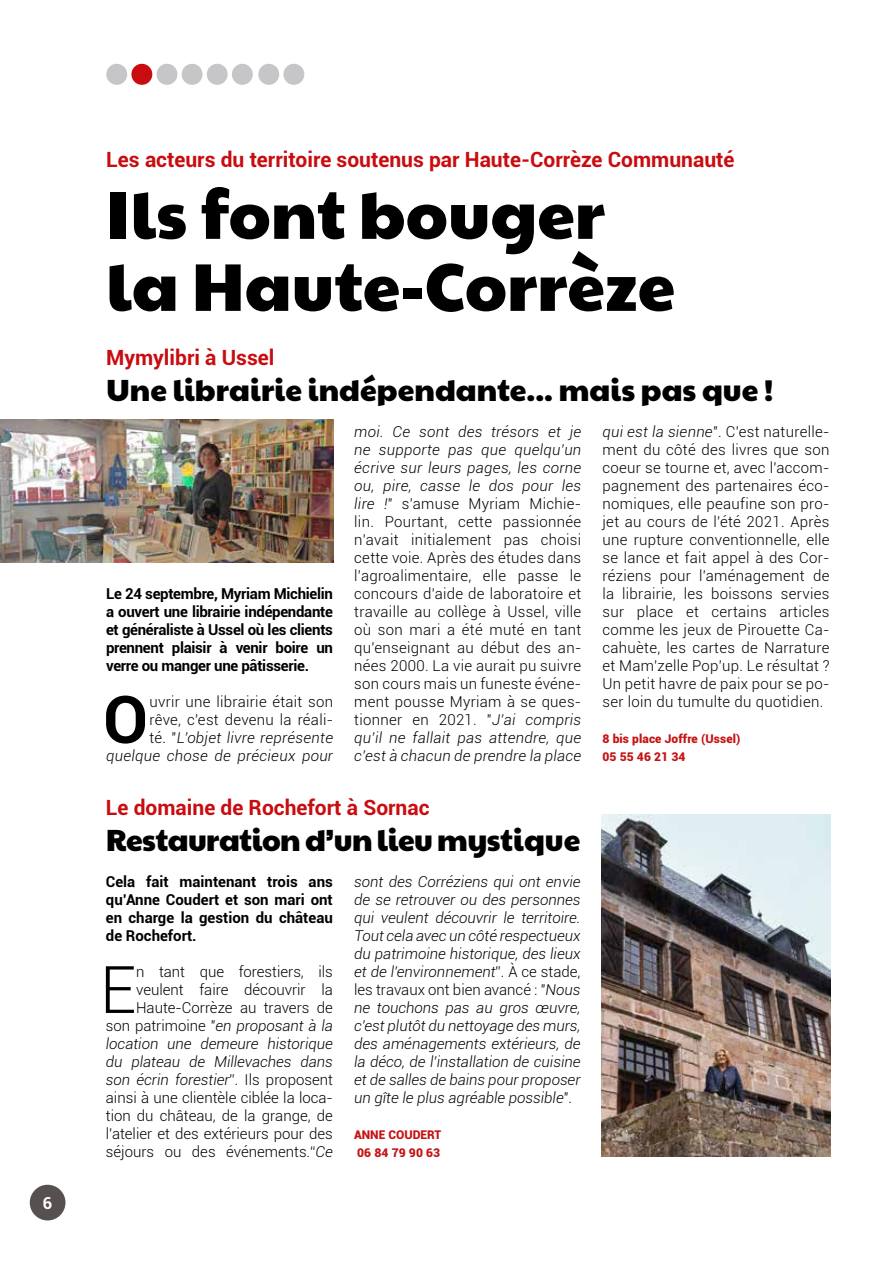
<style>
.page{position:relative;width:893px;height:1263px;background:#fff}
.page>*{position:absolute;margin:0;border:0;box-sizing:border-box;transform-origin:0 0}
.t1{font:67.5px/72px "Paytone One";color:#000}
.t2{font:700 65.7px "Roboto";color:#000}
.t3{font:300 65.7px "Roboto";color:#000}
.t4{font:30px "Paytone One";color:#000}
.t5{font:30px "Paytone One";letter-spacing:-.02em;color:#000}
.t6{font:700 21px "Roboto";color:#c90c0f}
.t7{font:700 16.5px "Roboto";color:#fff}
.t8{font:300 15px/18px "Roboto";color:#000;text-align:justify}
.t9{font:italic 300 15px/18px "Roboto";color:#000;text-align:justify}
.t10{font:700 15px/18px "Roboto";letter-spacing:-.015em;color:#000;text-align:justify}
.t11{font:300 15px/18px "Roboto";letter-spacing:.02em;color:#000;text-align:right}
.t12{font:900 12px/18px "Roboto";letter-spacing:.01em;color:#c51315}
.s1{font-style:italic}
.s2{font-style:normal}
</style>
<div class="page">
<div style="left:30px;top:1185px;width:35px;height:35px;background:#56514e;border-radius:50%"></div>
<div style="left:106px;top:64px;width:21px;height:21px;background:#c6c6c8;border-radius:50%"></div>
<div style="left:131px;top:64px;width:21px;height:21px;background:#c90c0f;border-radius:50%"></div>
<div style="left:157px;top:64px;width:20px;height:21px;background:#c6c6c8;border-radius:50%"></div>
<div style="left:182px;top:64px;width:21px;height:21px;background:#c6c6c8;border-radius:50%"></div>
<div style="left:207px;top:64px;width:21px;height:21px;background:#c6c6c8;border-radius:50%"></div>
<div style="left:232px;top:64px;width:21px;height:21px;background:#c6c6c8;border-radius:50%"></div>
<div style="left:258px;top:64px;width:21px;height:21px;background:#c6c6c8;border-radius:50%"></div>
<div style="left:283px;top:64px;width:21px;height:21px;background:#c6c6c8;border-radius:50%"></div>
<img style="left:0;top:420px;width:333px;height:143px">
<img style="left:602px;top:815px;width:228px;height:342px">
<p class="t7" style="left:43px;top:1191px;width:11px">6</p>
<h3 class="t6" style="left:106px;top:145px;width:630px">Les acteurs du territoire soutenus par Haute-Corrèze Communauté</h3>
<h1 class="t1" style="left:106px;top:172px;width:570px">Ils font bouger la Haute-Corrèze</h1>
<h3 class="t6" style="left:106px;top:343px;width:170px">Mymylibri à Ussel</h3>
<h3 class="t4" style="left:106px;top:363px;width:669px">Une librairie indépendante... mais pas que !</h3>
<p class="t10" style="left:106px;top:584px;width:228px">Le 24 septembre, Myriam Michielin a ouvert une librairie indépendante et généraliste à Ussel où les clients prennent plaisir à venir boire un verre ou manger une pâtisserie.</p>
<h2 class="t2" style="left:103px;top:673px;width:47px">O</h2>
<p class="t11" style="left:106px;top:692px;width:228px">uvrir une librairie était son<br>rêve, c'est devenu la réali-<br>té. "<span class="s1">L'objet livre représente quelque chose de précieux pour</span></p>
<p class="t8" style="left:354px;top:422px;width:229px"><span class="s1">moi. Ce sont des trésors et je ne supporte pas que quelqu'un écrive sur leurs pages, les corne ou, pire, casse le dos pour les lire !</span>" s'amuse Myriam Michie&shy;lin. Pourtant, cette passionnée n'avait initialement pas choisi cette voie. Après des études dans l'agroalimentaire, elle passe le concours d'aide de laboratoire et travaille au collège à Ussel, ville où son mari a été muté en tant qu'enseignant au début des an&shy;nées 2000. La vie aurait pu suivre son cours mais un funeste événe&shy;ment pousse Myriam à se ques&shy;tionner en 2021. "<span class="s1">J'ai compris qu'il ne fallait pas attendre, que c'est à chacun de prendre la place</span></p>
<p class="t8" style="left:602px;top:422px;width:229px"><span class="s1">qui est la sienne</span>". C'est naturelle&shy;ment du côté des livres que son coeur se tourne et, avec l'accom&shy;pagnement des partenaires éco&shy;nomiques, elle peaufine son pro&shy;jet au cours de l'été 2021. Après une rupture conventionnelle, elle se lance et fait appel à des Cor&shy;réziens pour l'aménagement de la librairie, les boissons servies sur place et certains articles comme les jeux de Pirouette Ca&shy;cahuète, les cartes de Narrature et Mam'zelle Pop'up. Le résultat ?<br>Un petit havre de paix pour se po&shy;ser loin du tumulte du quotidien.</p>
<p class="t12" style="left:602px;top:729px;width:139px">8 bis place Joffre (Ussel)<br>05 55 46 21 34</p>
<h3 class="t6" style="left:106px;top:793px;width:325px">Le domaine de Rochefort à Sornac</h3>
<h3 class="t5" style="left:106px;top:813px;width:476px">Restauration d’un lieu mystique</h3>
<p class="t10" style="left:106px;top:872px;width:228px">Cela fait maintenant trois ans qu’Anne Coudert et son mari ont en charge la gestion du château de Rochefort.</p>
<h2 class="t3" style="left:100px;top:944px;width:38px">E</h2>
<p class="t9" style="left:354px;top:872px;width:228px">sont des Corréziens qui ont envie de se retrouver ou des personnes qui veulent découvrir le territoire.<br>Tout cela avec un côté respectueux du patrimoine historique, des lieux et de l'environnement<span class="s2">”. À ce stade, les travaux ont bien avancé : "</span>Nous ne touchons pas au gros œuvre, c'est plutôt du nettoyage des murs, des aménagements extérieurs, de la déco, de l'installation de cuisine et de salles de bains pour proposer un gîte le plus agréable possible<span class="s2">".</span></p>
<p class="t12" style="left:354px;top:1125px;width:89px">ANNE COUDERT<br>06 84 79 90 63</p>
<p class="t8" style="left:106px;top:962px;width:229px;text-align:right">n tant que forestiers, ils veulent faire découvrir la<br>Haute-Corrèze au travers de<br>son patrimoine "<span class="s1">en proposant à la location une demeure historique du plateau de Millevaches dans son écrin forestier</span>”. Ils proposent ainsi à une clientèle ciblée la loca&shy;tion du château, de la grange, de l'atelier et des extérieurs pour des séjours ou des événements.“<span class="s1">Ce</span></p>
</div>
